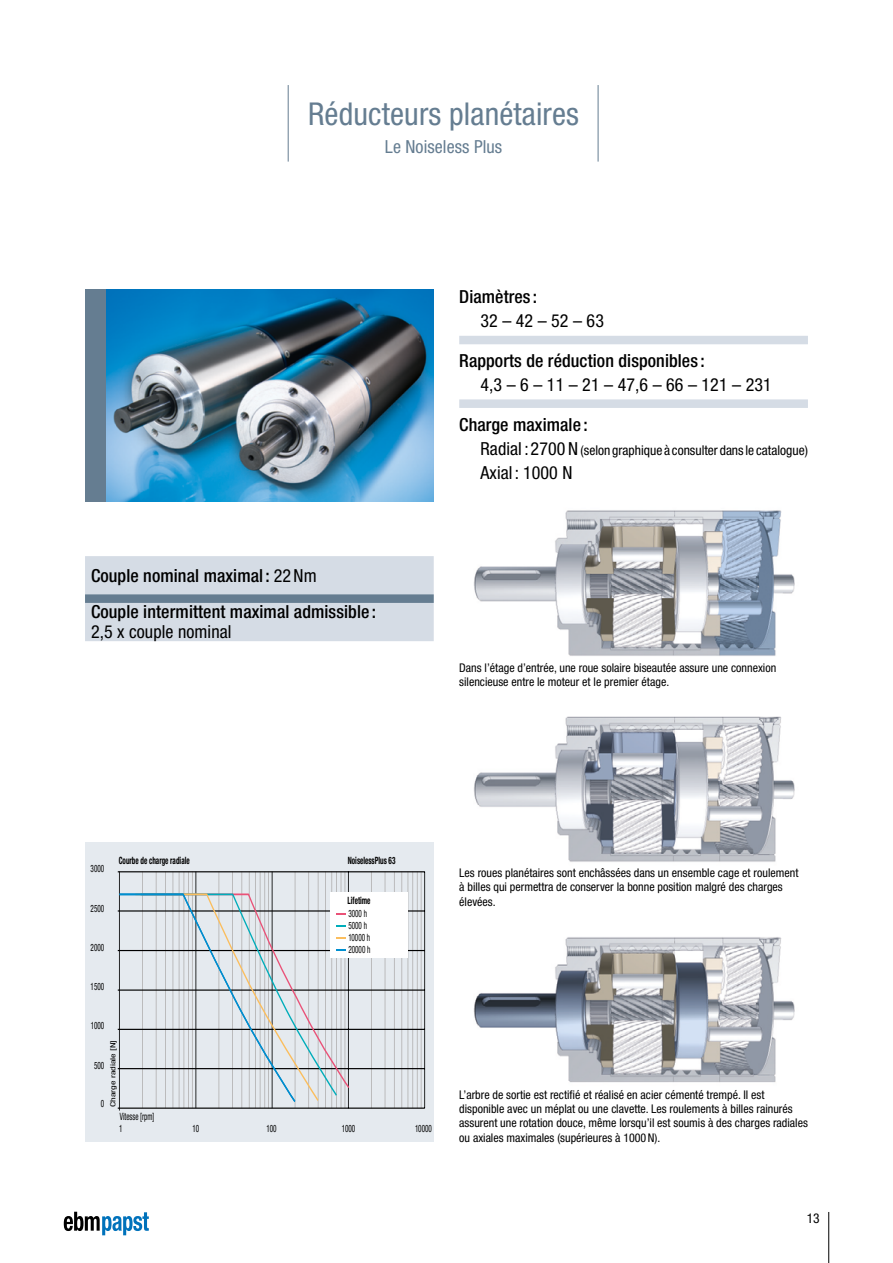
<style>
.page{position:relative;width:893px;height:1263px;background:#fff}
.page>*{position:absolute;margin:0;border:0;box-sizing:border-box;transform-origin:0 0}
.t1{font:condensed 31.5px "Helvetica Neue";letter-spacing:.005em;color:#657d91}
.t2{font:500 condensed 18px/36px "Helvetica Neue";letter-spacing:.005em;color:#000}
.t3{font:condensed 18px "Helvetica Neue";letter-spacing:.005em;color:#000}
.t4{font:condensed 18px "Helvetica Neue";letter-spacing:.005em;color:#657d91}
.t5{font:condensed 13.5px "Helvetica Neue LT";color:#000}
.t6{font:condensed 12px/14.4px "Helvetica Neue LT";color:#000}
.t7{font:condensed 10.05px/12.1px "Helvetica Neue";color:#000;scale:.71 1}
.t8{font:700 condensed 10.05px "Helvetica Neue";color:#000;scale:.71 1}
.t9{font:condensed 7.05px "Helvetica Neue";color:#000;scale:1.41 1}
.s1{font-weight:400}
.s2{font-family:"Helvetica Neue";font-size:18px}
</style>
<div class="page">
<div style="left:85px;top:289px;width:21px;height:213px;background:#657d91"></div>
<img style="left:106px;top:289px;width:328px;height:213px">
<div style="left:459px;top:336px;width:349px;height:8px;background:#d5dce5"></div>
<div style="left:459px;top:399px;width:349px;height:9px;background:#d5dce5"></div>
<hr style="left:288px;top:85px;width:1px;height:77px;background:#657d91">
<hr style="left:598px;top:85px;width:1px;height:77px;background:#657d91">
<img style="left:474px;top:937px;width:321px;height:146px">
<img style="left:474px;top:716px;width:321px;height:146px">
<img style="left:474px;top:510px;width:321px;height:146px">
<div style="left:85px;top:842px;width:349px;height:300px;background:#e5eaef"></div>
<hr style="left:142px;top:871px;width:1px;height:237px;background:#b3b2b2">
<hr style="left:119px;top:871px;width:1px;height:239px;background:#000">
<hr style="left:156px;top:871px;width:1px;height:237px;background:#b3b2b2">
<hr style="left:165px;top:871px;width:1px;height:237px;background:#b3b2b2">
<hr style="left:173px;top:871px;width:1px;height:237px;background:#b3b2b2">
<hr style="left:179px;top:871px;width:1px;height:237px;background:#b3b2b2">
<hr style="left:184px;top:871px;width:1px;height:237px;background:#b3b2b2">
<hr style="left:188px;top:871px;width:1px;height:237px;background:#b3b2b2">
<hr style="left:192px;top:871px;width:1px;height:237px;background:#b3b2b2">
<hr style="left:196px;top:871px;width:1px;height:237px;background:#000">
<hr style="left:219px;top:871px;width:1px;height:237px;background:#b3b2b2">
<hr style="left:232px;top:871px;width:1px;height:237px;background:#b3b2b2">
<hr style="left:242px;top:871px;width:1px;height:237px;background:#b3b2b2">
<hr style="left:249px;top:871px;width:1px;height:237px;background:#b3b2b2">
<hr style="left:255px;top:871px;width:1px;height:237px;background:#b3b2b2">
<hr style="left:260px;top:871px;width:1px;height:237px;background:#b3b2b2">
<hr style="left:264px;top:871px;width:1px;height:237px;background:#b3b2b2">
<hr style="left:268px;top:871px;width:1px;height:237px;background:#b3b2b2">
<hr style="left:272px;top:872px;width:1px;height:236px;background:#000">
<hr style="left:295px;top:871px;width:1px;height:237px;background:#b3b2b2">
<hr style="left:371px;top:871px;width:1px;height:237px;background:#b3b2b2">
<hr style="left:385px;top:871px;width:1px;height:237px;background:#b3b2b2">
<hr style="left:394px;top:871px;width:1px;height:237px;background:#b3b2b2">
<hr style="left:402px;top:871px;width:1px;height:237px;background:#b3b2b2">
<hr style="left:408px;top:871px;width:1px;height:237px;background:#b3b2b2">
<hr style="left:412px;top:871px;width:1px;height:237px;background:#b3b2b2">
<hr style="left:417px;top:871px;width:1px;height:237px;background:#b3b2b2">
<hr style="left:421px;top:871px;width:1px;height:237px;background:#b3b2b2">
<hr style="left:308px;top:871px;width:1px;height:237px;background:#b3b2b2">
<hr style="left:318px;top:871px;width:1px;height:237px;background:#b3b2b2">
<hr style="left:325px;top:871px;width:1px;height:237px;background:#b3b2b2">
<hr style="left:331px;top:871px;width:1px;height:237px;background:#b3b2b2">
<hr style="left:336px;top:871px;width:1px;height:237px;background:#b3b2b2">
<hr style="left:341px;top:871px;width:1px;height:237px;background:#b3b2b2">
<hr style="left:345px;top:871px;width:1px;height:237px;background:#b3b2b2">
<hr style="left:348px;top:872px;width:1px;height:236px;background:#000">
<hr style="left:424px;top:872px;width:1px;height:236px;background:#000">
<hr style="left:118px;top:1108px;width:307px;height:1px;background:#000">
<hr style="left:118px;top:1068px;width:307px;height:1px;background:#000">
<hr style="left:118px;top:1029px;width:307px;height:1px;background:#000">
<hr style="left:118px;top:990px;width:307px;height:1px;background:#000">
<hr style="left:118px;top:950px;width:307px;height:1px;background:#000">
<hr style="left:118px;top:911px;width:307px;height:1px;background:#000">
<hr style="left:118px;top:871px;width:307px;height:1px;background:#000">
<div style="left:330px;top:892px;width:78px;height:66px;background:#fff"></div>
<svg style="left:118px;top:893px;width:233px;height:211px"></svg>
<div style="left:85px;top:556px;width:349px;height:85px;background:#d5dce5"></div>
<div style="left:85px;top:594px;width:349px;height:9px;background:#657d91"></div>
<svg style="left:64px;top:1212px;width:85px;height:23px"></svg>
<hr style="left:828px;top:1212px;width:1px;height:51px;background:#000">
<h1 class="t1" style="left:308px;top:95px;width:272px">Réducteurs planétaires</h1>
<h2 class="t4" style="left:385px;top:136px;width:119px">Le Noiseless Plus</h2>
<h2 class="t2" style="left:91px;top:558px;width:287px">Couple nominal maximal : <span class="s1">22Nm<br></span>Couple intermittent maximal admissible :</h2>
<h2 class="t3" style="left:91px;top:621px;width:142px">2,5 x couple nominal</h2>
<h2 class="t2" style="left:459px;top:279px;width:80px">Diamètres :</h2>
<h2 class="t3" style="left:480px;top:310px;width:125px">32 – 42 – 52 – 63</h2>
<h2 class="t2" style="left:459px;top:342px;width:247px">Rapports de réduction disponibles :</h2>
<h2 class="t3" style="left:480px;top:374px;width:293px">4,3 – 6 – 11 – 21 – 47,6 – 66 – 121 – 231</h2>
<h2 class="t2" style="left:459px;top:406px;width:130px">Charge maximale :</h2>
<p class="t5" style="left:480px;top:442px;width:329px"><span class="s2">Radial : 2700 N</span> (selon graphique à consulter dans le catalogue)</p>
<h2 class="t3" style="left:480px;top:462px;width:93px">Axial : 1000 N</h2>
<p class="t6" style="left:459px;top:660px;width:318px">Dans l’étage d’entrée, une roue solaire biseautée assure une connexion silencieuse entre le moteur et le premier étage.</p>
<p class="t8" style="left:119px;top:854px;width:101px">Courbe de charge radiale</p>
<p class="t7" style="left:91px;top:862px;width:21px">3000</p>
<p class="t7" style="left:91px;top:902px;width:21px">2500</p>
<p class="t7" style="left:91px;top:941px;width:21px">2000</p>
<p class="t7" style="left:91px;top:980px;width:21px">1500</p>
<p class="t7" style="left:91px;top:1019px;width:20px">1000</p>
<p class="t7" style="left:94px;top:1059px;width:16px">500</p>
<p class="t7" style="left:101px;top:1097px;width:6px">0</p>
<p class="t9" style="left:109px;top:1107px;width:49px;rotate:-90deg">Charge radiale [N]</p>
<p class="t7" style="left:120px;top:1110px;width:50px">Vitesse [rpm]</p>
<p class="t8" style="left:348px;top:854px;width:69px">NoiselessPlus 63</p>
<p class="t8" style="left:348px;top:894px;width:34px">Lifetime</p>
<p class="t7" style="left:348px;top:907px;width:33px">3000 h<br>5000 h<br>10000 h<br>20000 h</p>
<p class="t7" style="left:119px;top:1122px;width:6px">1</p>
<p class="t7" style="left:193px;top:1122px;width:11px">10</p>
<p class="t7" style="left:267px;top:1122px;width:16px">100</p>
<p class="t7" style="left:342px;top:1122px;width:20px">1000</p>
<p class="t7" style="left:415px;top:1122px;width:25px">10000</p>
<p class="t6" style="left:459px;top:865px;width:341px">Les roues planétaires sont enchâssées dans un ensemble cage et roulement à billes qui permettra de conserver la bonne position malgré des charges élevées.</p>
<p class="t6" style="left:459px;top:1087px;width:350px">L’arbre de sortie est rectifié et réalisé en acier cémenté trempé. Il est disponible avec un méplat ou une clavette. Les roulements à billes rainurés assurent une rotation douce, même lorsqu’il est soumis à des charges radiales ou axiales maximales (supérieures à 1000N).</p>
<p class="t5" style="left:807px;top:1210px;width:14px">13</p>
</div>
